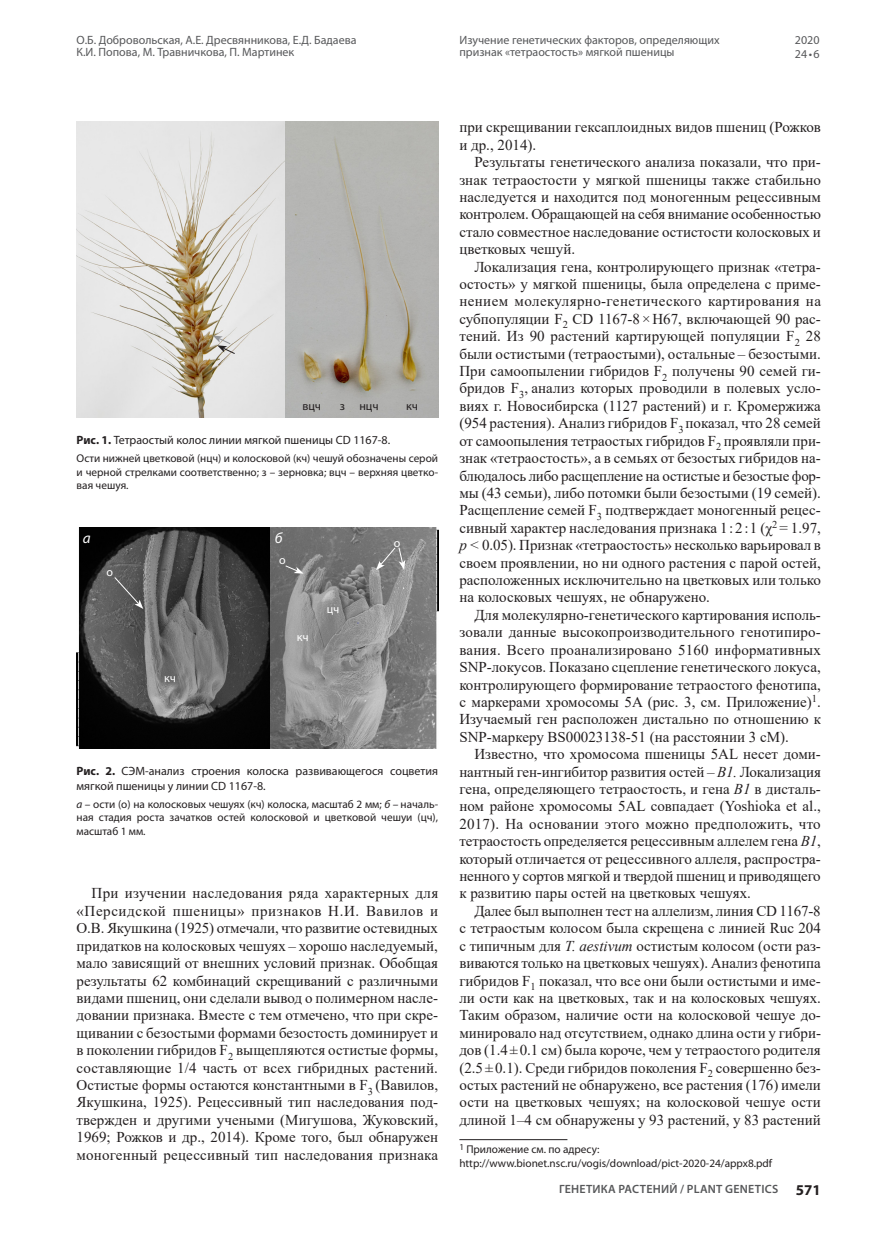
<style>
.page{position:relative;width:872px;height:1234px;background:#fff}
.page>*{position:absolute;margin:0;border:0;box-sizing:border-box;transform-origin:0 0}
._004_VJ___ОСНОВНОЙ{font:15px/17.4px "Times New Roman";color:#231f20;text-align:justify}
._004_VJ_Ключевые_сло{font:italic 15px "Myriad Pro";color:#fff}
.t1{font:12px/12px "Myriad Pro";color:#57585a}
._007_VJ_Подрисуночны{font:12px/14.4px "Myriad Pro";color:#231f20}
.t2{font:600 12px "Myriad Pro";letter-spacing:.02em;color:#57585a}
._004_VJ_Ключевые_сло-2{font:12px "Myriad Pro";color:#fff}
._004_VJ_Ключевые_сло-3{font:12px "Myriad Pro";letter-spacing:-.015em;color:#231f20}
._007_VJ_Подрис_Приме{font:11.25px/13.5px "Myriad Pro";color:#231f20;text-align:justify}
.s1{font-weight:700}
.s2{font-style:italic}
.s3{font-weight:700;font-size:15px;color:#231f20}
</style>
<div class="page">
<hr style="left:459px;top:1138px;width:108px;height:1px;background:#231f20">
<img style="left:77px;top:527px;width:361px;height:221px">
<svg style="left:114px;top:576px;width:29px;height:33px"></svg>
<svg style="left:285px;top:564px;width:19px;height:9px"></svg>
<svg style="left:376px;top:546px;width:29px;height:24px"></svg>
<img style="left:77px;top:122px;width:361px;height:296px">
<svg style="left:213px;top:335px;width:23px;height:19px"></svg>
<p class="t1" style="left:77px;top:34px;width:281px">О.Б. Добровольская, А.Е. Дресвянникова, Е.Д. Бадаева<br>К.И. Попова, М. Травничкова, П. Мартинек</p>
<p class="t1" style="left:795px;top:32px;width:26px;line-height:14.4px">2020<br>24 • 6</p>
<p class="t1" style="left:459px;top:34px;width:262px">Изучение генетических факторов, определяющих признак «тетраостость» мягкой пшеницы</p>
<p class="_004_VJ_Ключевые_сло-3" style="left:302px;top:399px;width:20px">вцч</p>
<p class="_004_VJ_Ключевые_сло-3" style="left:340px;top:399px;width:7px">з</p>
<p class="_004_VJ_Ключевые_сло-3" style="left:359px;top:399px;width:21px">нцч</p>
<p class="_004_VJ_Ключевые_сло-3" style="left:406px;top:399px;width:13px">кч</p>
<p class="_007_VJ_Подрисуночны" style="left:77px;top:433px;width:315px"><span class="s1">Рис. 1.</span> Тетраостый колос линии мягкой пшеницы CD 1167-8.</p>
<p class="_007_VJ_Подрис_Приме" style="left:77px;top:451px;width:363px">Ости нижней цветковой (нцч) и колосковой (кч) чешуй обозначены серой и черной стрелками соответственно; з – зерновка; вцч – верхняя цветко&shy;вая чешуя.</p>
<p class="_004_VJ_Ключевые_сло" style="left:83px;top:529px;width:9px">а</p>
<p class="_004_VJ_Ключевые_сло" style="left:275px;top:529px;width:9px">б</p>
<p class="_004_VJ_Ключевые_сло-2" style="left:279px;top:553px;width:8px">о</p>
<p class="_004_VJ_Ключевые_сло-2" style="left:106px;top:564px;width:8px">о</p>
<p class="_004_VJ_Ключевые_сло-2" style="left:164px;top:670px;width:13px">кч</p>
<p class="_004_VJ_Ключевые_сло-2" style="left:297px;top:629px;width:13px">кч</p>
<p class="_004_VJ_Ключевые_сло-2" style="left:327px;top:601px;width:14px">цч</p>
<p class="_004_VJ_Ключевые_сло-2" style="left:394px;top:535px;width:8px">о</p>
<p class="_007_VJ_Подрисуночны" style="left:77px;top:763px;width:363px"><span class="s1">Рис. 2.</span> СЭМ-анализ строения колоска развивающегося соцветия мягкой пшеницы у линии CD 1167-8.</p>
<p class="_007_VJ_Подрис_Приме" style="left:77px;top:796px;width:363px"><span class="s2">а –</span> ости (о) на колосковых чешуях (кч) колоска, масштаб 2 мм; <span class="s2">б –</span> началь&shy;ная стадия роста зачатков остей колосковой и цветковой чешуи (цч), масштаб 1 мм.</p>
<p class="_004_VJ___ОСНОВНОЙ" style="left:77px;top:884px;width:363px;text-indent:15px">При изучении наследования ряда характерных для «Персидской пшеницы» признаков Н.И. Вавилов и О.В. Якушкина (1925) отмечали, что развитие остевидных придатков на колосковых чешуях – хорошо наследуемый, мало зависящий от внешних условий признак. Обобщая результаты 62 комбинаций скрещиваний с различными видами пшениц, они сделали вывод о полимерном насле&shy;довании признака. Вместе с тем отмечено, что при скре&shy;щивании с безостыми формами безостость доминирует и в поколении гибридов F<sub>2</sub> выщепляются остистые формы, составляющие 1/4 часть от всех гибридных растений.<br>Остистые формы остаются константными в F<sub>3</sub> (Вавилов, Якушкина, 1925). Рецессивный тип наследования под&shy;твержден и другими учеными (Мигушова, Жуковский, 1969; Рожков и др., 2014). Кроме того, был обнаружен моногенный рецессивный тип наследования признака</p>
<p class="_004_VJ___ОСНОВНОЙ" style="left:459px;top:118px;width:363px">при скрещивании гексаплоидных видов пшениц (Рожков и др., 2014).</p>
<p class="_004_VJ___ОСНОВНОЙ" style="left:459px;top:153px;width:363px;text-indent:15px">Результаты генетического анализа показали, что при&shy;знак тетраостости у мягкой пшеницы также стабильно наследуется и находится под моногенным рецессивным контролем. Обращающей на себя внимание особенностью стало совместное наследование остистости колосковых и цветковых чешуй.</p>
<p class="_004_VJ___ОСНОВНОЙ" style="left:459px;top:257px;width:363px;text-align:left;text-indent:15px">Локализация гена, контролирующего признак «тетра&shy;остость» у мягкой пшеницы, была определена с приме&shy;нением молекулярно-генетического картирования на субпопуляции F<sub>2</sub> CD 1167-8×Н67, включающей 90 рас&shy;тений. Из 90 растений картирующей популяции F<sub>2</sub> 28 были остистыми (тетраостыми), остальные – безостыми.<br>При самоопылении гибридов F<sub>2</sub> получены 90 семей ги&shy;бридов F<sub>3</sub>, анализ которых проводили в полевых усло&shy;виях г. Новосибирска (1127 растений) и г. Кромержижа (954 растения). Анализ гибридов F<sub>3</sub> показал, что 28 семей от самоопыления тетраостых гибридов F<sub>2</sub> проявляли при&shy;знак «тетраостость», а в семьях от безостых гибридов на-- блюдалось либо расщепление на остистые и безостые фор&shy;мы (43 семьи), либо потомки были безостыми (19 семей).<br>Расщепление семей F<sub>3</sub> подтверждает моногенный рецес&shy;сивный характер наследования признака 1 : 2 : 1 (χ<sup>2</sup> = 1.97, <span class="s2">p &lt;</span> 0.05). Признак «тетраостость» несколько варьировал в своем проявлении, но ни одного растения с парой остей, расположенных исключительно на цветковых или только на колосковых чешуях, не обнаружено.</p>
<p class="_004_VJ___ОСНОВНОЙ" style="left:459px;top:605px;width:363px;text-indent:15px">Для молекулярно-генетического картирования исполь&shy;зовали данные высокопроизводительного генотипиро&shy;вания. Всего проанализировано 5160 информативных SNP-локусов. Показано сцепление генетического локуса, контролирующего формирование тетраостого фенотипа, с маркерами хромосомы 5A (рис. 3, см. Приложение)<sup>1</sup>.<br>Изучаемый ген расположен дистально по отношению к SNP-маркеру BS00023138-51 (на расстоянии 3 сМ).</p>
<p class="_004_VJ___ОСНОВНОЙ" style="left:459px;top:744px;width:363px;text-indent:15px">Известно, что хромосома пшеницы 5AL несет доми&shy;нантный ген-ингибитор развития остей – <span class="s2">B1.</span> Локализация гена, определяющего тетраостость, и гена <span class="s2">B1</span> в дисталь&shy;ном районе хромосомы 5AL совпадает (Yoshioka et al., 2017). На основании этого можно предположить, что тетраостость определяется рецессивным аллелем гена <span class="s2">B1</span>, который отличается от рецессивного аллеля, распростра&shy;ненного у сортов мягкой и твердой пшениц и приводящего к развитию пары остей на цветковых чешуях.</p>
<p class="_004_VJ___ОСНОВНОЙ" style="left:459px;top:901px;width:363px;text-align:left;text-indent:15px">Далее был выполнен тест на аллелизм, линия CD 1167-8 с тетраостым колосом была скрещена с линией Ruc 204 c типичным для <span class="s2">T. aestivum</span> остистым колосом (ости раз&shy;виваются только на цветковых чешуях). Анализ фенотипа гибридов F<sub>1</sub> показал, что все они были остистыми и име&shy;ли ости как на цветковых, так и на колосковых чешуях.<br>Таким образом, наличие ости на колосковой чешуе до-- минировало над отсутствием, однако длина ости у гибри&shy;дов (1.4±0.1 см) была короче, чем у тетраостого родителя (2.5±0.1). Среди гибридов поколения F<sub>2</sub> совершенно без&shy;остых растений не обнаружено, все растения (176) имели ости на цветковых чешуях; на колосковой чешуе ости длиной 1–4 см обнаружены у 93 растений, у 83 растений</p>
<p class="_007_VJ_Подрис_Приме" style="left:459px;top:1142px;width:314px"><sup>1</sup> Приложение см. по адресу: http://www.bionet.nsc.ru/vogis/download/pict-2020-24/appx8.pdf</p>
<p class="t2" style="left:559px;top:1181px;width:263px">ГЕНЕТИКА РАСТЕНИЙ / PLANT GENETICS <span class="s3">571</span></p>
</div>
